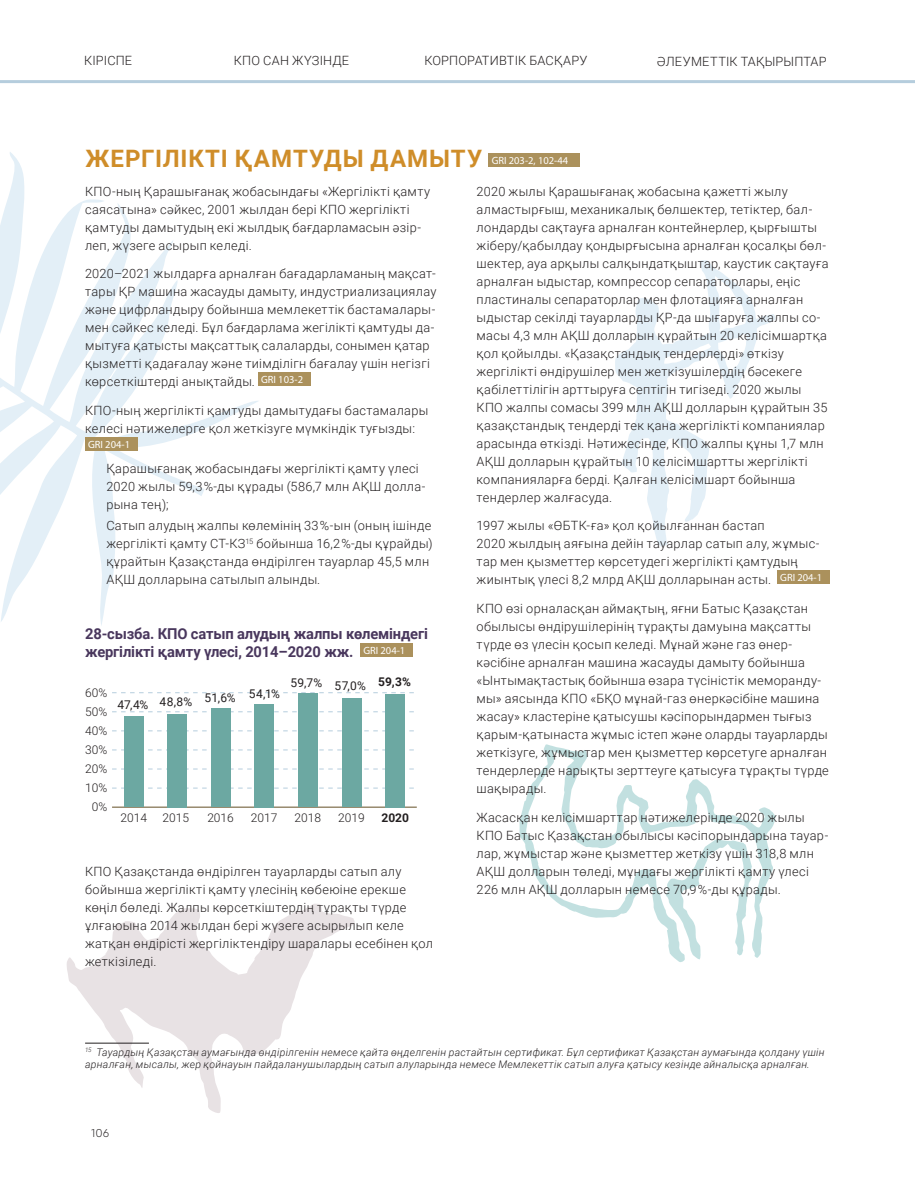
<style>
.page{position:relative;width:915px;height:1191px;background:#fff}
.page>*{position:absolute;margin:0;border:0;box-sizing:border-box;transform-origin:0 0}
.Subtitle_A{font:700 24px "Roboto";letter-spacing:.035em;color:#cf8d29}
.Table_name{font:700 15px/18px "Roboto";letter-spacing:-.01em;color:#49375d}
.Body_Text{font:300 12.75px/18px "Roboto";letter-spacing:.025em;color:#231f20}
.Body_text_Space_afte{font:300 12.75px/18px "Roboto";letter-spacing:.025em;color:#231f20}
.t1{font:300 12px "Roboto";color:#231f20}
.Body_Text-2{font:12px "Roboto";letter-spacing:.02em;color:#231f20}
.Body_Text-3{font:700 12px "Roboto";color:#231f20}
.t2{font:300 12px "Cera Pro";color:#231f20}
.сноска{font:italic 300 10.5px/12.6px "Roboto";letter-spacing:.025em;color:#231f20}
.цур{font:10.5px "Myriad Pro";color:#fff}
</style>
<div class="page">
<svg style="left:0;top:152px;width:258px;height:473px"></svg>
<svg style="left:615px;top:260px;width:160px;height:287px"></svg>
<svg style="left:67px;top:904px;width:288px;height:209px"></svg>
<svg style="left:519px;top:744px;width:256px;height:218px"></svg>
<hr style="left:0;top:80px;width:914px;height:3px;background:#b5cddd">
<div style="left:488px;top:153px;width:92px;height:14px;background:#ab915c"></div>
<hr style="left:85px;top:1042px;width:64px;height:1px;background:#231f20">
<div style="left:258px;top:372px;width:53px;height:14px;background:#ab915c"></div>
<div style="left:85px;top:437px;width:53px;height:14px;background:#ab915c"></div>
<div style="left:360px;top:643px;width:53px;height:14px;background:#ab915c"></div>
<hr style="left:112px;top:806px;width:304px;height:1px;background:#75633e">
<svg style="left:112px;top:787px;width:302px;height:1px"></svg>
<svg style="left:112px;top:768px;width:302px;height:1px"></svg>
<svg style="left:112px;top:749px;width:302px;height:1px"></svg>
<svg style="left:112px;top:730px;width:302px;height:1px"></svg>
<svg style="left:112px;top:711px;width:302px;height:1px"></svg>
<svg style="left:112px;top:692px;width:302px;height:1px"></svg>
<div style="left:124px;top:716px;width:19px;height:91px;background:#6ca8a2"></div>
<div style="left:167px;top:714px;width:20px;height:93px;background:#6ca8a2"></div>
<div style="left:211px;top:708px;width:19px;height:99px;background:#6ca8a2"></div>
<div style="left:254px;top:704px;width:20px;height:103px;background:#6ca8a2"></div>
<div style="left:298px;top:693px;width:19px;height:114px;background:#6ca8a2"></div>
<div style="left:341px;top:698px;width:20px;height:109px;background:#6ca8a2"></div>
<div style="left:385px;top:694px;width:19px;height:113px;background:#6ca8a2"></div>
<div style="left:777px;top:570px;width:52px;height:14px;background:#ab915c"></div>
<p class="Body_Text" style="left:84px;top:51px;width:50px">КІРІСПЕ</p>
<p class="Body_Text" style="left:234px;top:51px;width:117px">КПО САН ЖҮЗІНДЕ</p>
<p class="Body_Text" style="left:424px;top:51px;width:164px">КОРПОРАТИВТІК БАСҚАРУ</p>
<p class="Body_Text" style="left:656px;top:52px;width:171px">ӘЛЕУМЕТТІК ТАҚЫРЫПТАР</p>
<p class="Subtitle_A" style="left:85px;top:141px;width:398px">ЖЕРГІЛІКТІ ҚАМТУДЫ ДАМЫТУ</p>
<p class="цур" style="left:491px;top:154px;width:78px">GRI 203-2, 102-44</p>
<p class="Body_Text" style="left:85px;top:181px;width:346px">КПО-ның Қарашығанақ жобасындағы «Жергілікті қамту саясатына» сәйкес, 2001 жылдан бері КПО жергілікті қамтуды дамытудың екі жылдық бағдарламасын әзір&shy;леп, жүзеге асырып келеді.</p>
<p class="Body_Text" style="left:85px;top:264px;width:352px">2020–2021 жылдарға арналған бағадарламаның мақсат&shy;тары ҚР машина жасауды дамыту, индустриализациялау және цифрландыру бойынша мемлекеттік бастамалары&shy;мен сәйкес келеді. Бұл бағдарлама жегілікті қамтуды да&shy;мытуға қатысты мақсаттық салаларды, сонымен қатар қызметті қадағалау және тиімділігн бағалау үшін негізгі көрсеткіштерді анықтайды.</p>
<p class="цур" style="left:261px;top:373px;width:43px">GRI 103-2</p>
<p class="Body_text_Space_afte" style="left:85px;top:401px;width:344px">КПО-ның жергілікті қамтуды дамытудағы бастамалары келесі нәтижелерге қол жеткізуге мүмкіндік туғызды:</p>
<p class="цур" style="left:88px;top:437px;width:43px">GRI 204-1</p>
<p class="Body_Text" style="left:106px;top:459px;width:320px">Қарашығанақ жобасындағы жергілікті қамту үлесі<br>2020 жылы 59,3 %-ды құрады (586,7 млн АҚШ долла&shy;рына тең);</p>
<p class="Body_Text" style="left:106px;top:516px;width:327px">Сатып алудың жалпы көлемінің 33 %-ын (оның ішінде жергілікті қамту СТ-КЗ<sup>15</sup> бойынша 16,2 %-ды құрайды) құрайтын Қазақстанда өндірілген тауарлар 45,5 млн АҚШ долларына сатылып алынды.</p>
<p class="Table_name" style="left:85px;top:624px;width:344px">28-сызба. КПО сатып алудың жалпы көлеміндегі жергілікті қамту үлесі, 2014–2020 жж.</p>
<p class="цур" style="left:363px;top:644px;width:43px">GRI 204-1</p>
<p class="t1" style="left:85px;top:688px;width:24px">60%</p>
<p class="t1" style="left:85px;top:707px;width:24px">50%</p>
<p class="t1" style="left:85px;top:726px;width:24px">40%</p>
<p class="t1" style="left:85px;top:745px;width:24px">30%</p>
<p class="t1" style="left:85px;top:764px;width:24px">20%</p>
<p class="t1" style="left:85px;top:783px;width:24px">10%</p>
<p class="t1" style="left:92px;top:802px;width:17px">0%</p>
<p class="Body_Text-2" style="left:117px;top:696px;width:32px">47,4%</p>
<p class="Body_Text-2" style="left:159px;top:693px;width:34px">48,8%</p>
<p class="Body_Text-2" style="left:204px;top:689px;width:33px">51,6%</p>
<p class="Body_Text-2" style="left:249px;top:685px;width:33px">54,1%</p>
<p class="Body_Text-2" style="left:290px;top:674px;width:33px">59,7%</p>
<p class="Body_Text-2" style="left:334px;top:677px;width:33px">57,0%</p>
<p class="Body_Text-3" style="left:378px;top:673px;width:34px">59,3%</p>
<p class="t1" style="left:120px;top:814px;width:28px">2014</p>
<p class="t1" style="left:162px;top:814px;width:28px">2015</p>
<p class="t1" style="left:207px;top:814px;width:28px">2016</p>
<p class="t1" style="left:251px;top:814px;width:28px">2017</p>
<p class="t1" style="left:294px;top:814px;width:28px">2018</p>
<p class="t1" style="left:338px;top:814px;width:28px">2019</p>
<p class="Body_Text-3" style="left:381px;top:810px;width:29px">2020</p>
<p class="Body_Text" style="left:85px;top:861px;width:349px">КПО Қазақстанда өндірілген тауарларды сатып алу бойынша жергілікті қамту үлесінің көбеюіне ерекше көңіл бөледі. Жалпы көрсеткіштердің тұрақты түрде ұлғаюына 2014 жылдан бері жүзеге асырылып келе жатқан өндірісті жергіліктендіру шаралары есебінен қол жеткізіледі.</p>
<p class="Body_Text" style="left:476px;top:181px;width:353px">2020 жылы Қарашығанақ жобасына қажетті жылу алмастырғыш, механикалық бөлшектер, тетіктер, бал&shy;лондарды сақтауға арналған контейнерлер, қырғышты жіберу/қабылдау қондырғысына арналған қосалқы бөл&shy;шектер, ауа арқылы салқындатқыштар, каустик сақтауға арналған ыдыстар, компрессор сепараторлары, еңіс пластиналы сепараторлар мен флотацияға арналған ыдыстар секілді тауарларды ҚР-да шығаруға жалпы со&shy;масы 4,3 млн АҚШ долларын құрайтын 20 келісімшартқа қол қойылды. «Қазақстандық тендерлерді» өткізу жергілікті өндірушілер мен жеткізушілердің бәсекеге қабілеттілігін арттыруға септігін тигізеді. 2020 жылы КПО жалпы сомасы 399 млн АҚШ долларын құрайтын 35 қазақстандық тендерді тек қана жергілікті компаниялар арасында өткізді. Нәтижесінде, КПО жалпы құны 1,7 млн АҚШ долларын құрайтын 10 келісімшартты жергілікті компанияларға берді. Қалған келісімшарт бойынша тендерлер жалғасуда.</p>
<p class="Body_Text" style="left:476px;top:516px;width:344px">1997 жылы «ӨБТК-ға» қол қойылғаннан бастап<br>2020 жылдың аяғына дейін тауарлар сатып алу, жұмыс&shy;тар мен қызметтер көрсетудегі жергілікті қамтудың жиынтық үлесі 8,2 млрд АҚШ долларынан асты.</p>
<p class="цур" style="left:780px;top:571px;width:43px">GRI 204-1</p>
<p class="Body_Text" style="left:476px;top:599px;width:353px">КПО өзі орналасқан аймақтың, яғни Батыс Қазақстан обылысы өндірушілерінің тұрақты дамуына мақсатты түрде өз үлесін қосып келеді. Мұнай және газ өнер&shy;кәсібіне арналған машина жасауды дамыту бойынша «Ынтымақтастық бойынша өзара түсіністік меморанду&shy;мы» аясында КПО «БҚО мұнай-газ өнеркәсібіне машина жасау» кластеріне қатысушы кәсіпорындармен тығыз қарым-қатынаста жұмыс істеп және оларды тауарларды жеткізуге, жұмыстар мен қызметтер көрсетуге арналған тендерлерде нарықты зерттеуге қатысуға тұрақты түрде шақырады.</p>
<p class="Body_Text" style="left:476px;top:807px;width:353px">Жасасқан келісімшарттар нәтижелерінде 2020 жылы КПО Батыс Қазақстан обылысы кәсіпорындарына тауар&shy;лар, жұмыстар және қызметтер жеткізу үшін 318,8 млн АҚШ долларын төледі, мұндағы жергілікті қамту үлесі 226 млн АҚШ долларын немесе 70,9 %-ды құрады.</p>
<p class="сноска" style="left:85px;top:1045px;width:740px"><sup>15</sup> Тауардың Қазақстан аумағында өндірілгенін немесе қайта өңделгенін растайтын сертификат. Бұл сертификат Қазақстан аумағында қолдану үшін арналған, мысалы, жер қойнауын пайдаланушылардың сатып алуларында немесе Мемлекеттік сатып алуға қатысу кезінде айналысқа арналған.</p>
<p class="t2" style="left:91px;top:1124px;width:20px">106</p>
</div>
